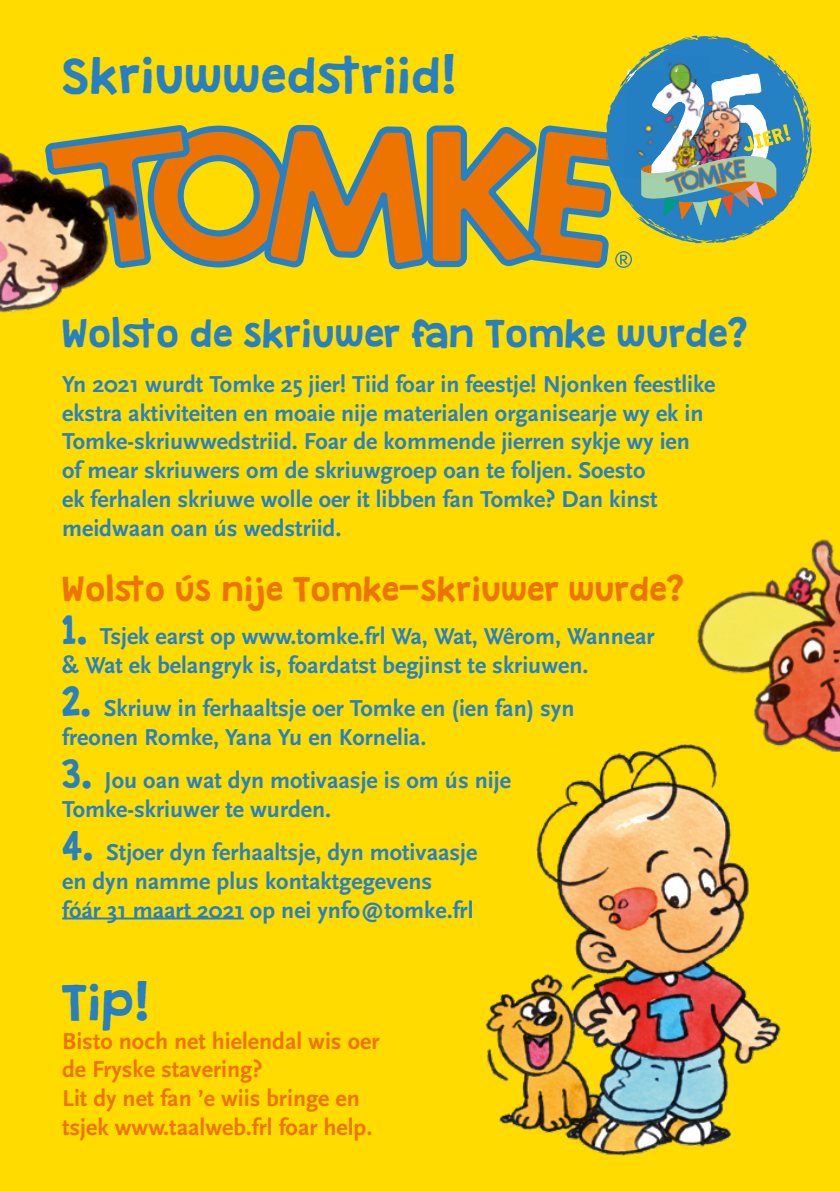
<style>
.page{position:relative;width:840px;height:1191px;background:#fff}
.page>*{position:absolute;margin:0;border:0;box-sizing:border-box;transform-origin:0 0}
.t1{font:44px "Granstander Clean";color:#2681c2}
.t2{font:34px "Granstander Clean";color:#2681c2}
.t3{font:30px "Granstander Clean";color:#ee7402}
.t4{font:700 24px/28.8px "Scala Sans";color:#2581c4}
.t5{font:700 24px/28.8px "Scala Sans";color:#ee7402}
.s1{font-family:"Granstander Clean";font-weight:400;font-size:36px;color:#2681c2}
</style>
<div class="page">
<div style="left:0;top:0;width:839px;height:1191px;background:#ffdb00"></div>
<hr style="left:62px;top:917px;width:182px;height:2px;background:#2581c4">
<img style="left:485px;top:745px;width:296px;height:411px">
<img style="left:0;top:152px;width:43px;height:161px">
<img style="left:680px;top:539px;width:159px;height:218px">
<svg style="left:635px;top:35px;width:176px;height:152px"></svg>
<img style="left:663px;top:55px;width:47px;height:12px">
<svg style="left:43px;top:67px;width:756px;height:240px"></svg>
<h1 class="t1" style="left:62px;top:52px;width:398px">Skriuwwedstriid!</h1>
<h2 class="t2" style="left:62px;top:315px;width:687px">Wolsto de skriuwer fan Tomke wurde?</h2>
<p class="t4" style="left:62px;top:370px;width:654px">Yn 2021 wurdt Tomke 25 jier! Tiid foar in feestje! Njonken feestlike ekstra aktiviteiten en moaie nije materialen organisearje wy ek in Tomke-skriuwwedstriid. Foar de kommende jierren sykje wy ien<br>of mear skriuwers om de skriuwgroep oan te foljen. Soesto<br>ek ferhalen skriuwe wolle oer it libben fan Tomke? Dan kinst meidwaan oan ús wedstriid.</p>
<p class="t3" style="left:62px;top:572px;width:623px">Wolsto ús nije Tomke-skriuwer wurde?</p>
<p class="t4" style="left:62px;top:622px;width:593px"><span class="s1">1.</span> Tsjek earst op www.tomke.frl Wa, Wat, Wêrom, Wannear &amp; Wat ek belangryk is, foardatst begjinst te skriuwen.</p>
<p class="t4" style="left:62px;top:694px;width:513px"><span class="s1">2.</span> Skriuw in ferhaaltsje oer Tomke en (ien fan) syn freonen Romke, Yana Yu en Kornelia.</p>
<p class="t4" style="left:62px;top:766px;width:450px"><span class="s1">3.</span> Jou oan wat dyn motivaasje is om ús nije<br>Tomke-skriuwer te wurden.</p>
<p class="t4" style="left:62px;top:838px;width:416px"><span class="s1">4.</span> Stjoer dyn ferhaaltsje, dyn motivaasje en dyn namme plus kontaktgegevens<br>fóár 31 maart 2021 op nei ynfo@tomke.frl</p>
<h1 class="t1" style="left:62px;top:979px;width:91px">Tip!</h1>
<p class="t5" style="left:62px;top:1027px;width:318px">Bisto noch net hielendal wis oer de Fryske stavering?<br>Lit dy net fan ’e wiis bringe en tsjek www.taalweb.frl foar help.</p>
</div>
